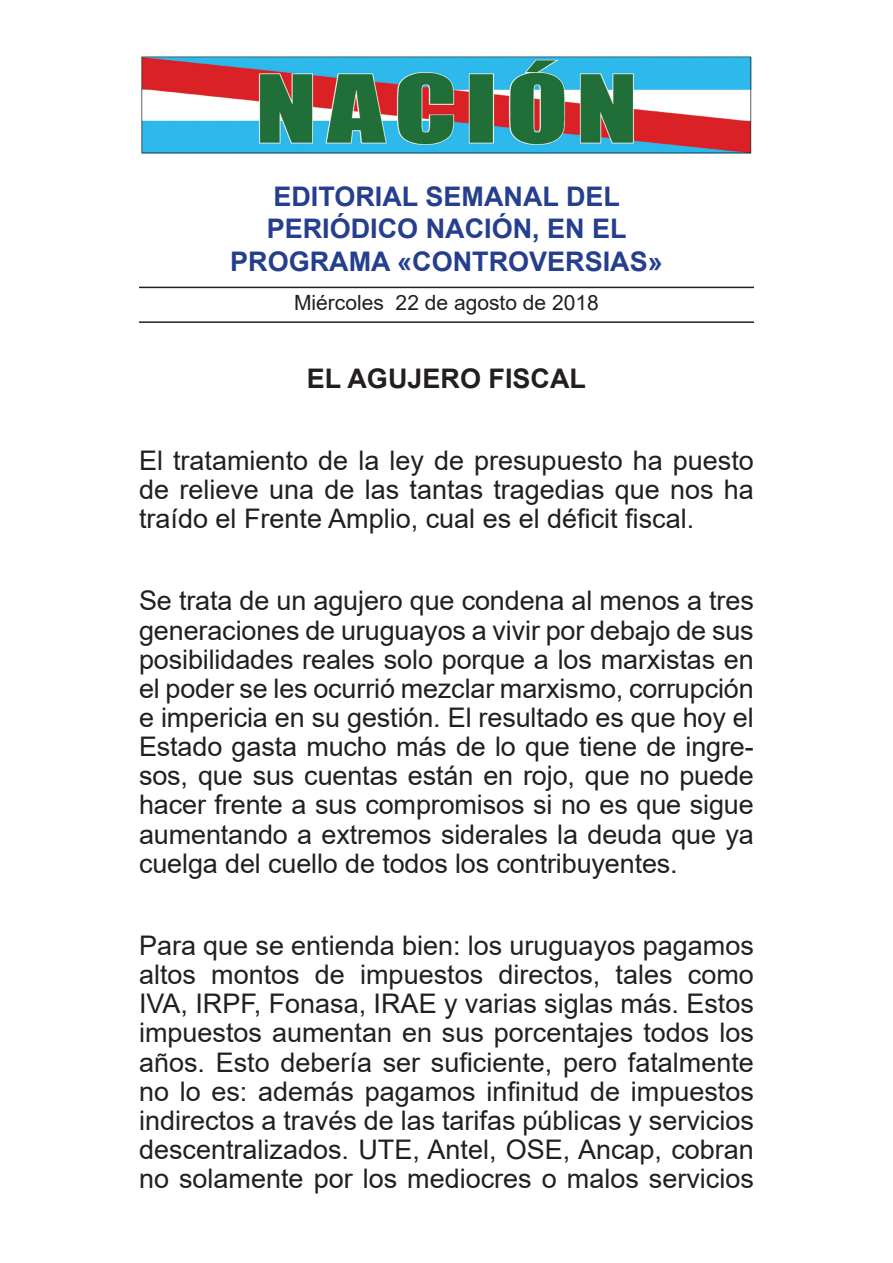
<style>
.page{position:relative;width:893px;height:1263px;background:#fff}
.page>*{position:absolute;margin:0;border:0;box-sizing:border-box;transform-origin:0 0}
.t1{font:27px/29.1px "Arial";color:#231f20;text-align:justify}
.t2{font:700 27px "Arial";color:#253f8e}
.t3{font:700 27px "Arial";color:#231f20}
.t4{font:21px "Arial";color:#231f20}
</style>
<div class="page">
<hr style="left:139px;top:287px;width:615px;height:1px;background:#231f20">
<hr style="left:139px;top:321px;width:615px;height:2px;background:#231f20">
<img style="left:141px;top:56px;width:611px;height:98px">
<p class="t2" style="left:273px;top:178px;width:348px">EDITORIAL SEMANAL DEL</p>
<p class="t2" style="left:267px;top:210px;width:362px">PERIÓDICO NACIÓN, EN EL</p>
<p class="t2" style="left:230px;top:242px;width:434px">PROGRAMA «CONTROVERSIAS»</p>
<p class="t4" style="left:294px;top:289px;width:306px">Miércoles 22 de agosto de 2018</p>
<p class="t3" style="left:307px;top:359px;width:281px">EL AGUJERO FISCAL</p>
<p class="t1" style="left:139px;top:446px;width:616px">El tratamiento de la ley de presupuesto ha puesto de relieve una de las tantas tragedias que nos ha traído el Frente Amplio, cual es el déficit fiscal.</p>
<p class="t1" style="left:139px;top:586px;width:616px">Se trata de un agujero que condena al menos a tres generaciones de uruguayos a vivir por debajo de sus posibilidades reales solo porque a los marxistas en el poder se les ocurrió mezclar marxismo, corrupción e impericia en su gestión. El resultado es que hoy el Estado gasta mucho más de lo que tiene de ingre&shy;sos, que sus cuentas están en rojo, que no puede hacer frente a sus compromisos si no es que sigue aumentando a extremos siderales la deuda que ya cuelga del cuello de todos los contribuyentes.</p>
<p class="t1" style="left:139px;top:931px;width:616px">Para que se entienda bien: los uruguayos pagamos altos montos de impuestos directos, tales como IVA, IRPF, Fonasa, IRAE y varias siglas más. Estos impuestos aumentan en sus porcentajes todos los años. Esto debería ser suficiente, pero fatalmente no lo es: además pagamos infinitud de impuestos indirectos a través de las tarifas públicas y servicios descentralizados. UTE, Antel, OSE, Ancap, cobran no solamente por los mediocres o malos servicios</p>
</div>
